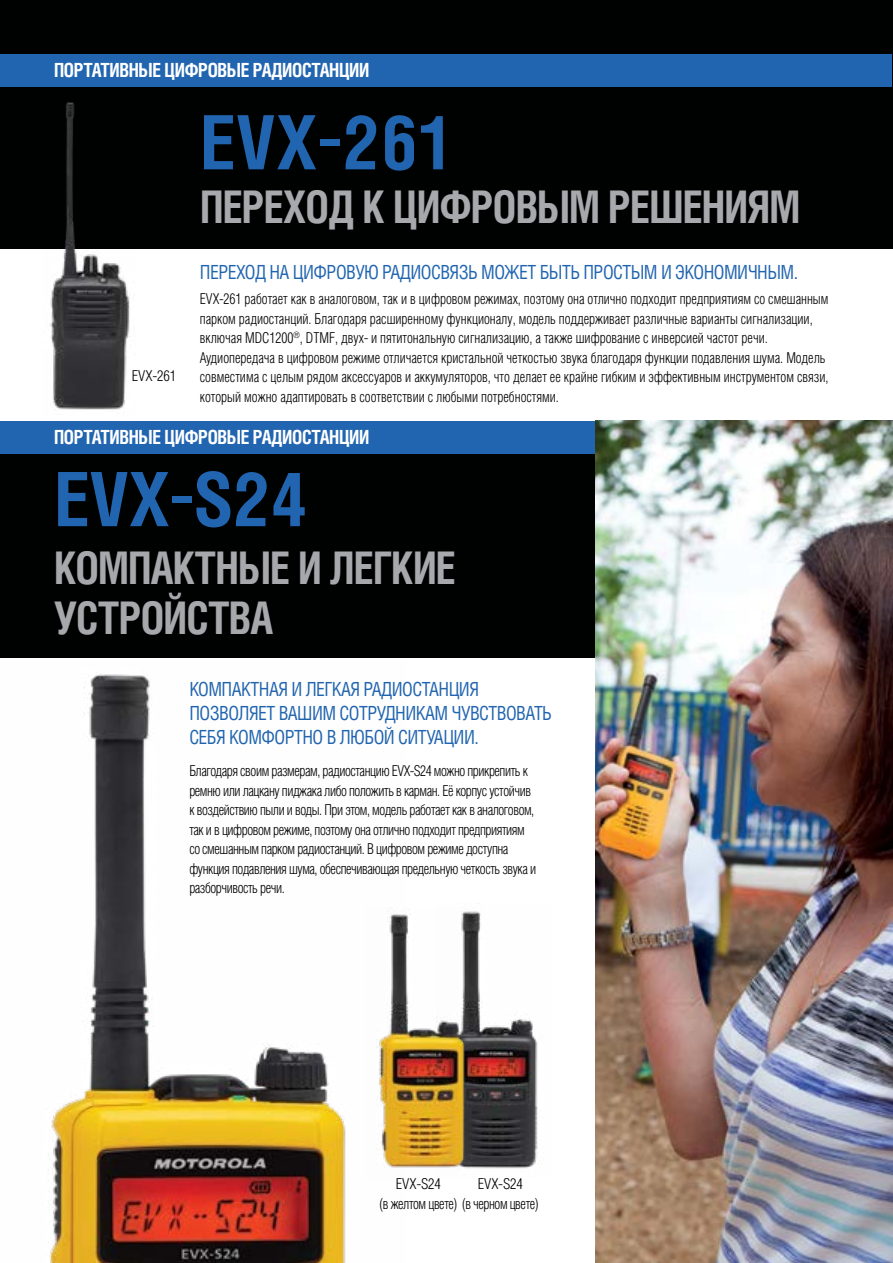
<style>
.page{position:relative;width:893px;height:1263px;background:#fff}
.page>*{position:absolute;margin:0;border:0;box-sizing:border-box;transform-origin:0 0}
.t1{font:700 75px "Helios Cond";letter-spacing:.005em;color:#2165b0}
.t2{font:700 45px/49.5px "Helios Cond";letter-spacing:-.02em;color:#a7a9ac;scale:.94 1}
.t3{font:19.5px/24px "Helios Cond C";letter-spacing:-.03em;color:#2165b0;scale:.94 1}
.t4{font:700 19.5px "Helios Cond";letter-spacing:-.02em;color:#fff;scale:.94 1}
.t5{font:300 15px/19.5px "Helios Cond";color:#000;scale:.94 1}
.t6{font:300 15px/19.5px "Helios Cond";letter-spacing:-.03em;color:#000;scale:.94 1}
.t7{font:300 15px/19.5px "Helios Cond";letter-spacing:-.03em;color:#000}
.t8{font:300 15px "Helios Cond";color:#000}
</style>
<div class="page">
<hr style="left:892px;top:0;width:1px;height:292px;background:#000101">
<div style="left:0;top:453px;width:893px;height:205px;background:#000101"></div>
<div style="left:0;top:421px;width:893px;height:32px;background:#2165b0"></div>
<img style="left:595px;top:421px;width:298px;height:842px">
<div style="left:0;top:0;width:893px;height:249px;background:#000101"></div>
<div style="left:0;top:54px;width:892px;height:32px;background:#2165b0"></div>
<img style="left:50px;top:102px;width:80px;height:308px">
<img style="left:478px;top:903px;width:60px;height:266px">
<img style="left:406px;top:908px;width:73px;height:261px">
<img style="left:48px;top:674px;width:358px;height:589px">
<h3 class="t4" style="left:54px;top:57px;width:337px">ПОРТАТИВНЫЕ ЦИФРОВЫЕ РАДИОСТАНЦИИ</h3>
<p class="t8" style="left:132px;top:367px;width:46px">EVX-261</p>
<h1 class="t1" style="left:200px;top:91px;width:258px">EVX-261</h1>
<h2 class="t2" style="left:200px;top:182px;width:640px">ПЕРЕХОД К ЦИФРОВЫМ РЕШЕНИЯМ</h2>
<h3 class="t3" style="left:200px;top:260px;width:638px">ПЕРЕХОД НА ЦИФРОВУЮ РАДИОСВЯЗЬ МОЖЕТ БЫТЬ ПРОСТЫМ И ЭКОНОМИЧНЫМ.</h3>
<p class="t5" style="left:200px;top:289px;width:670px">EVX-261 работает как в аналоговом, так и в цифровом режимах, поэтому она отлично подходит предприятиям со смешанным парком радиостанций. Благодаря расширенному функционалу, модель поддерживает различные варианты сигнализации, включая MDC1200<sup>®</sup>, DTMF, двух- и пятитональную сигнализацию, a также шифрование с инверсией частот речи.<br>Аудиопередача в цифровом режиме отличается кристальной четкостью звука благодаря функции подавления шума. Модель совместима с целым рядом аксессуаров и аккумуляторов, что делает ее крайне гибким и эффективным инструментом связи, который можно адаптировать в соответствии с любыми потребностями.</p>
<h3 class="t4" style="left:54px;top:424px;width:337px">ПОРТАТИВНЫЕ ЦИФРОВЫЕ РАДИОСТАНЦИИ</h3>
<h1 class="t1" style="left:54px;top:448px;width:255px">EVX-S24</h1>
<h2 class="t2" style="left:54px;top:543px;width:429px">КОМПАКТНЫЕ И ЛЕГКИЕ<br>УСТРОЙСТВА</h2>
<h3 class="t3" style="left:189px;top:676px;width:387px">КОМПАКТНАЯ И ЛЕГКАЯ РАДИОСТАНЦИЯ<br>ПОЗВОЛЯЕТ ВАШИМ СОТРУДНИКАМ ЧУВСТВОВАТЬ<br>СЕБЯ КОМФОРТНО В ЛЮБОЙ СИТУАЦИИ.</h3>
<p class="t6" style="left:189px;top:761px;width:370px">Благодаря своим размерам, радиостанцию EVX-S24 можно прикрепить к ремню или лацкану пиджака либо положить в карман. Её корпус устойчив к воздействию пыли и воды. При этом, модель работает как в аналоговом, так и в цифровом режиме, поэтому она отлично подходит предприятиям со смешанным парком радиостанций. В цифровом режиме доступна функция подавления шума, обеспечивающая предельную четкость звука и разборчивость речи.</p>
<p class="t7" style="left:379px;top:1174px;width:161px;text-indent:98px">EVX-S24<br>(в желтом цвете) (в черном цвете)</p>
<p class="t8" style="left:396px;top:1175px;width:47px">EVX-S24</p>
</div>
